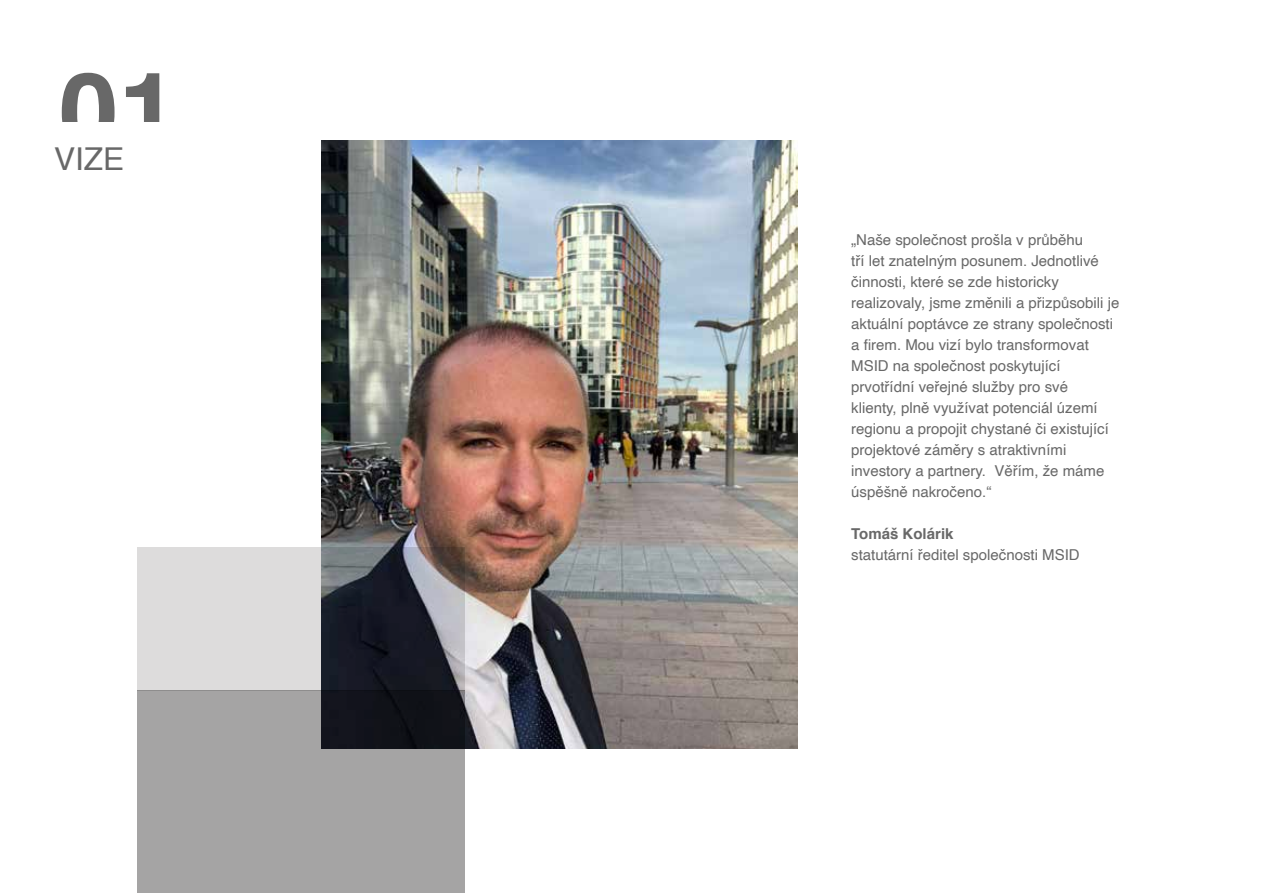
<style>
.page{position:relative;width:1263px;height:893px;background:#fff}
.page>*{position:absolute;margin:0;border:0;box-sizing:border-box;transform-origin:0 0}
.t1{font:700 108px "Helvetica";color:#686868}
.t2{font:31.5px "Helvetica";color:#686868}
.t3{font:15px/21px "Helvetica";color:#686868}
.t4{font:700 15px "Helvetica";color:#686868}
</style>
<div class="page">
<img style="left:322px;top:141px;width:475px;height:607px">
<div style="left:137px;top:691px;width:327px;height:202px;background:#a5a4a4"></div>
<svg style="left:137px;top:547px;width:327px;height:144px;background:#98989c"></svg>
<h1 class="t1" style="left:58px;top:25px;width:122px">01</h1>
<h2 class="t2" style="left:54px;top:135px;width:72px">VIZE</h2>
<p class="t3" style="left:851px;top:230px;width:270px">„Naše společnost prošla v průběhu<br>tří let znatelným posunem. Jednotlivé činnosti, které se zde historicky realizovaly, jsme změnili a přizpůsobili je aktuální poptávce ze strany společnosti a firem. Mou vizí bylo transformovat MSID na společnost poskytující prvotřídní veřejné služby pro své<br>klienty, plně využívat potenciál území regionu a propojit chystané či existující projektové záměry s atraktivními investory a partnery. Věřím, že máme úspěšně nakročeno.“</p>
<p class="t4" style="left:851px;top:522px;width:104px">Tomáš Kolárik</p>
<p class="t3" style="left:851px;top:545px;width:230px">statutární ředitel společnosti MSID</p>
</div>
